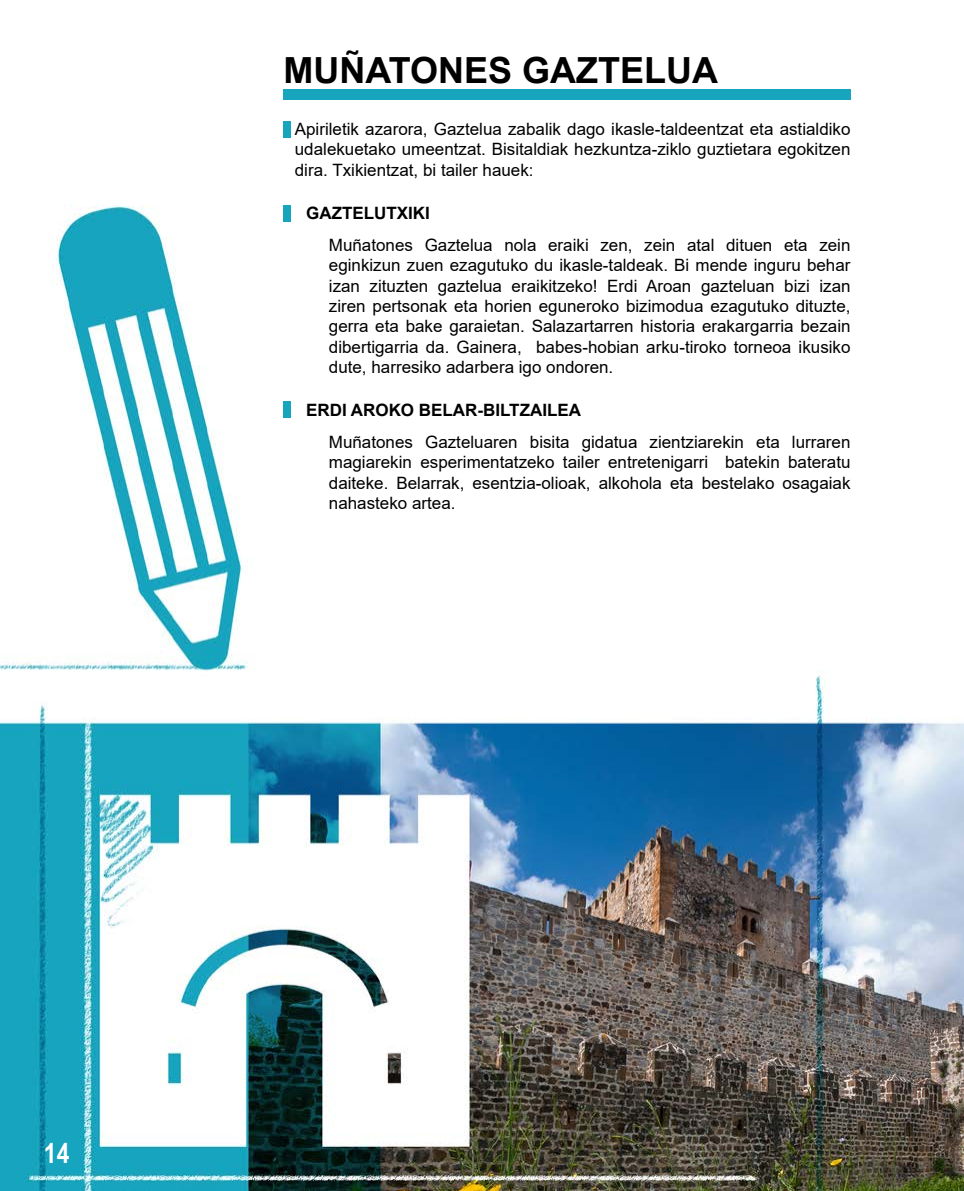
<style>
.page{position:relative;width:964px;height:1191px;background:#fff}
.page>*{position:absolute;margin:0;border:0;box-sizing:border-box;transform-origin:0 0}
.t1{font:700 36px "Arial";color:#000}
.t2{font:700 28px "Arial Narrow";color:#fff}
.t3{font:17px/20.4px "Arial";color:#000;text-align:justify}
.t4{font:700 17px "Arial";color:#000}
</style>
<div class="page">
<img style="left:0;top:89px;width:964px;height:1102px">
<div style="left:283px;top:90px;width:567px;height:10px;background:#17a5be"></div>
<div style="left:283px;top:121px;width:8px;height:16px;background:#17a5be"></div>
<div style="left:283px;top:206px;width:8px;height:16px;background:#17a5be"></div>
<div style="left:283px;top:401px;width:8px;height:17px;background:#17a5be"></div>
<h1 class="t1" style="left:283px;top:45px;width:436px">MUÑATONES GAZTELUA</h1>
<p class="t3" style="left:295px;top:119px;width:557px">Apiriletik azarora, Gaztelua zabalik dago ikasle-taldeentzat eta astialdiko udalekuetako umeentzat. Bisitaldiak hezkuntza-ziklo guztietara egokitzen dira. Txikientzat, bi tailer hauek:</p>
<p class="t4" style="left:306px;top:201px;width:125px">GAZTELUTXIKI</p>
<p class="t3" style="left:329px;top:234px;width:523px">Muñatones Gaztelua nola eraiki zen, zein atal dituen eta zein eginkizun zuen ezagutuko du ikasle-taldeak. Bi mende inguru behar izan zituzten gaztelua eraikitzeko! Erdi Aroan gazteluan bizi izan ziren pertsonak eta horien eguneroko bizimodua ezagutuko dituzte, gerra eta bake garaietan. Salazartarren historia erakargarria bezain dibertigarria da. Gainera, babes-hobian arku-tiroko torneoa ikusiko dute, harresiko adarbera igo ondoren.</p>
<p class="t4" style="left:306px;top:398px;width:276px">ERDI AROKO BELAR-BILTZAILEA</p>
<p class="t3" style="left:329px;top:432px;width:523px">Muñatones Gazteluaren bisita gidatua zientziarekin eta lurraren magiarekin esperimentatzeko tailer entretenigarri batekin bateratu daiteke. Belarrak, esentzia-olioak, alkohola eta bestelako osagaiak nahasteko artea.</p>
<h2 class="t2" style="left:44px;top:1132px;width:27px">14</h2>
</div>
